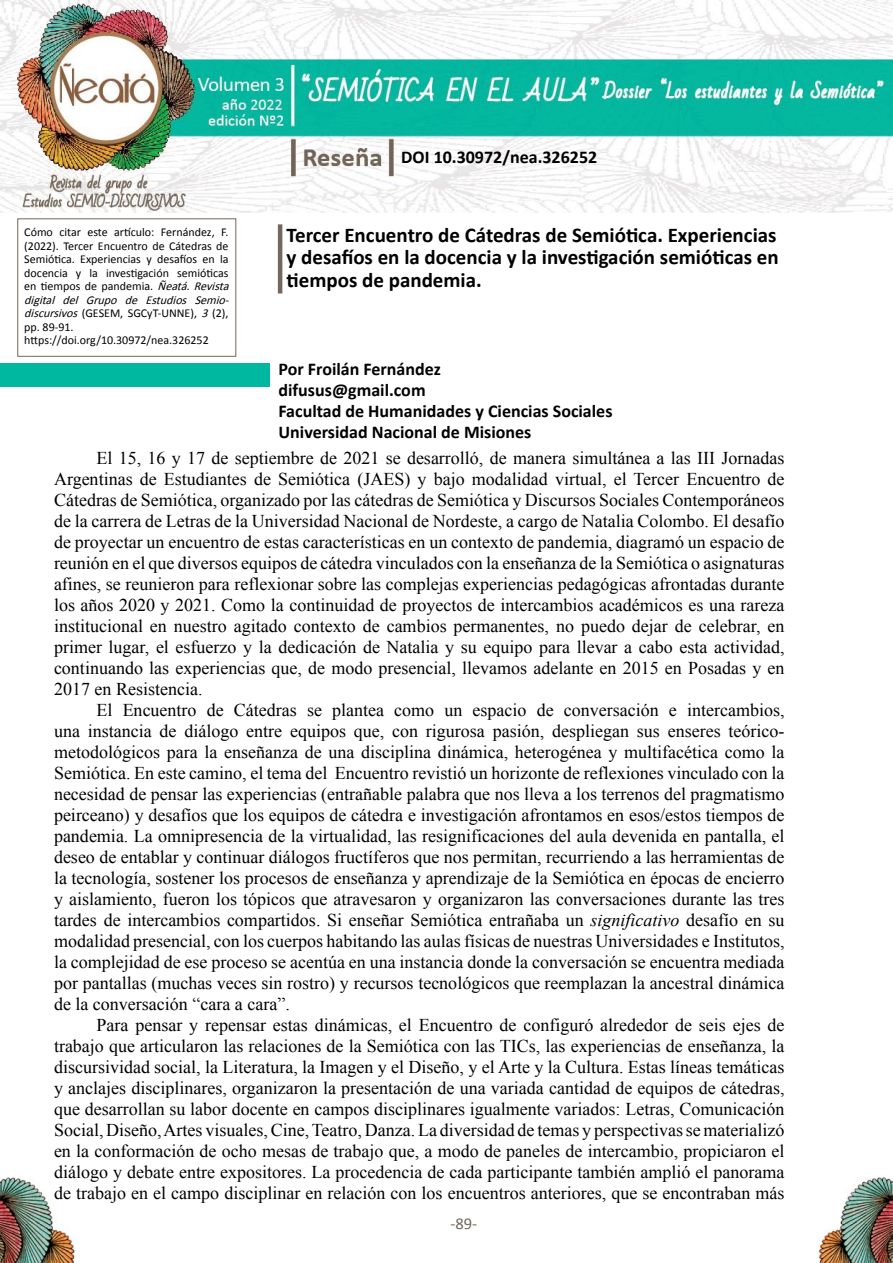
<style>
.page{position:relative;width:893px;height:1263px;background:#fff}
.page>*{position:absolute;margin:0;border:0;box-sizing:border-box;transform-origin:0 0}
.t1{font:700 21px/22.5px "Calibri";color:#000;text-align:justify}
.t2{font:18px/21px "Times New Roman";color:#000;text-align:justify}
.t3{font:700 18px/21px "Calibri";color:#000}
.t4{font:16.5px "Calibri";color:#73685b}
.t5{font:12px/13.5px "Calibri";color:#000}
.s1{font-style:italic}
</style>
<div class="page">
<img style="left:817px;top:1178px;width:76px;height:85px">
<img style="left:0;top:1178px;width:75px;height:85px">
<img style="left:0;top:0;width:893px;height:212px">
<hr style="left:278px;top:224px;width:4px;height:69px;background:#73685b">
<div style="left:1px;top:363px;width:269px;height:23px;background:#00b8a0"></div>
<div style="left:17px;top:218px;width:219px;height:139px;border:1px solid #73685b"></div>
<p class="t5" style="left:24px;top:226px;width:210px">Cómo citar este artículo: Fernández, F. (2022). Tercer Encuentro de Cátedras de Semiótica. Experiencias y desafíos en la docencia y la investigación semióticas en tiempos de pandemia. <span class="s1">Ñeatá.Revista digital del Grupo de Estudios Semio&shy;discursivos</span>(GESEM, SGCyT-UNNE), <span class="s1">3</span>(2), pp. 89-91. https://doi.org/10.30972/nea.326252</p>
<p class="t3" style="left:401px;top:147px;width:197px">DOI 10.30972/nea.326252</p>
<p class="t1" style="left:286px;top:223px;width:494px">Tercer Encuentro de Cátedras de Semiótica. Experiencias y desafíos en la docencia y la investigación semióticas en tiempos de pandemia.</p>
<p class="t3" style="left:279px;top:359px;width:335px">Por Froilán Fernández<br>difusus@gmail.com<br>Facultad de Humanidades y Ciencias Sociales<br>Universidad Nacional de Misiones</p>
<p class="t2" style="left:54px;top:447px;width:732px;text-indent:43px">El 15, 16 y 17 de septiembre de 2021 se desarrolló, de manera simultánea a las III Jornadas Argentinas de Estudiantes de Semiótica (JAES) y bajo modalidad virtual, el Tercer Encuentro de Cátedras de Semiótica, organizado por las cátedras de Semiótica y Discursos Sociales Contemporáneos de la carrera de Letras de la Universidad Nacional de Nordeste, a cargo de Natalia Colombo. El desafío de proyectar un encuentro de estas características en un contexto de pandemia, diagramó un espacio de reunión en el que diversos equipos de cátedra vinculados con la enseñanza de la Semiótica o asignaturas afines, se reunieron para reflexionar sobre las complejas experiencias pedagógicas afrontadas durante los años 2020 y 2021. Como la continuidad de proyectos de intercambios académicos es una rareza institucional en nuestro agitado contexto de cambios permanentes, no puedo dejar de celebrar, en primer lugar, el esfuerzo y la dedicación de Natalia y su equipo para llevar a cabo esta actividad, continuando las experiencias que, de modo presencial, llevamos adelante en 2015 en Posadas y en 2017 en Resistencia.</p>
<p class="t2" style="left:54px;top:699px;width:732px;text-indent:43px">El Encuentro de Cátedras se plantea como un espacio de conversación e intercambios, una instancia de diálogo entre equipos que, con rigurosa pasión, despliegan sus enseres teórico&shy;metodológicos para la enseñanza de una disciplina dinámica, heterogénea y multifacética como la Semiótica. En este camino, el tema del Encuentro revistió un horizonte de reflexiones vinculado con la necesidad de pensar las experiencias (entrañable palabra que nos lleva a los terrenos del pragmatismo peirceano) y desafíos que los equipos de cátedra e investigación afrontamos en esos/estos tiempos de pandemia. La omnipresencia de la virtualidad, las resignificaciones del aula devenida en pantalla, el deseo de entablar y continuar diálogos fructíferos que nos permitan, recurriendo a las herramientas de la tecnología, sostener los procesos de enseñanza y aprendizaje de la Semiótica en épocas de encierro y aislamiento, fueron los tópicos que atravesaron y organizaron las conversaciones durante las tres tardes de intercambios compartidos. Si enseñar Semiótica entrañaba un <span class="s1">significativo</span> desafío en su modalidad presencial, con los cuerpos habitando las aulas físicas de nuestras Universidades e Institutos, la complejidad de ese proceso se acentúa en una instancia donde la conversación se encuentra mediada por pantallas (muchas veces sin rostro) y recursos tecnológicos que reemplazan la ancestral dinámica de la conversación “cara a cara”.</p>
<p class="t2" style="left:54px;top:1014px;width:732px;text-indent:43px">Para pensar y repensar estas dinámicas, el Encuentro de configuró alrededor de seis ejes de trabajo que articularon las relaciones de la Semiótica con las TICs, las experiencias de enseñanza, la discursividad social, la Literatura, la Imagen y el Diseño, y el Arte y la Cultura. Estas líneas temáticas y anclajes disciplinares, organizaron la presentación de una variada cantidad de equipos de cátedras, que desarrollan su labor docente en campos disciplinares igualmente variados: Letras, Comunicación Social, Diseño, Artes visuales, Cine, Teatro, Danza. La diversidad de temas y perspectivas se materializó en la conformación de ocho mesas de trabajo que, a modo de paneles de intercambio, propiciaron el diálogo y debate entre expositores. La procedencia de cada participante también amplió el panorama de trabajo en el campo disciplinar en relación con los encuentros anteriores, que se encontraban más</p>
<p class="t4" style="left:450px;top:1213px;width:28px">-89-</p>
</div>
